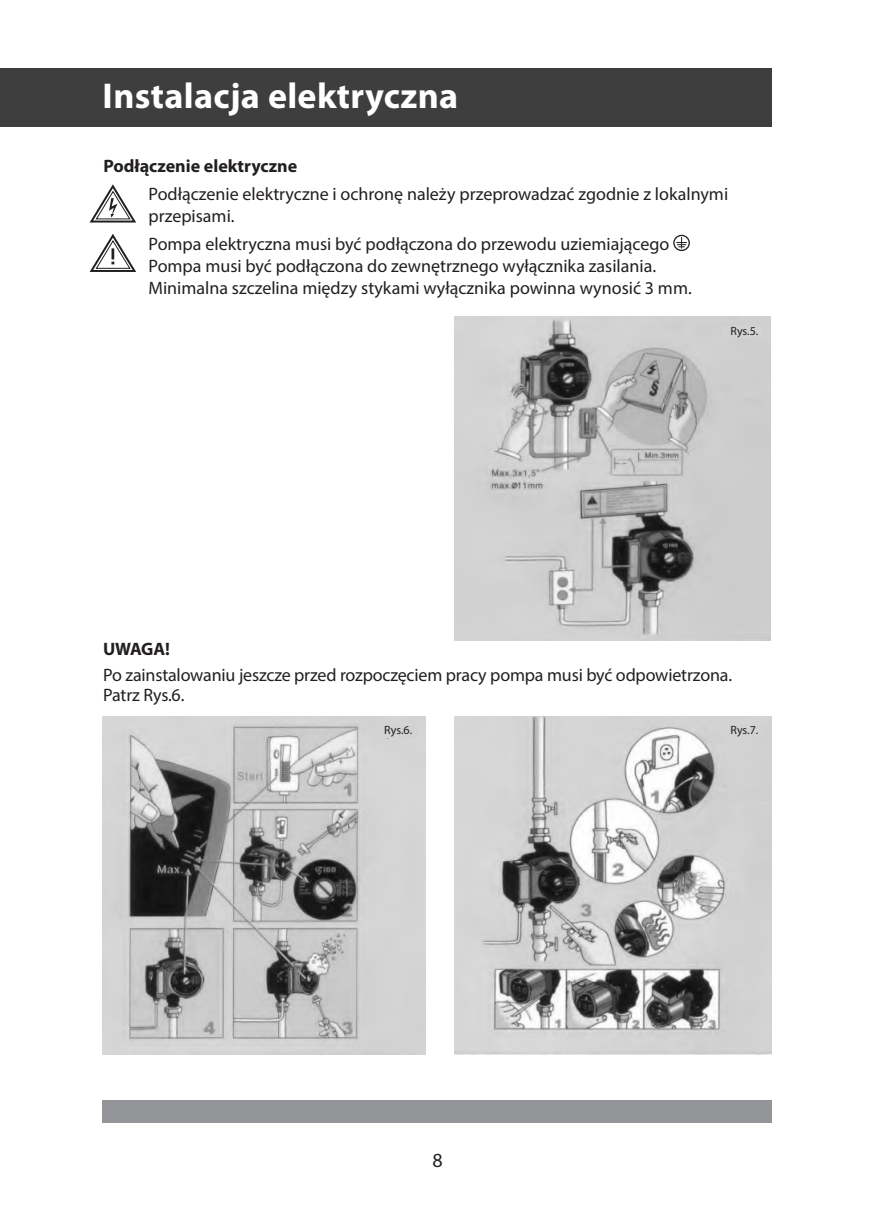
<style>
.page{position:relative;width:874px;height:1225px;background:#fff}
.page>*{position:absolute;margin:0;border:0;box-sizing:border-box;transform-origin:0 0}
.Srodtyt_2_Lewy{font:700 36px "Myriad Pro";letter-spacing:.01em;color:#fff}
.t1{font:20px "Myriad Pro";color:#231f20}
.Tekst_wciecie{font:18px/22px "Myriad Pro";color:#231f20}
.Tekst{font:18px "Myriad Pro";letter-spacing:-.01em;color:#231f20}
.Srodtyt_3{font:700 18px "Myriad Pro";color:#231f20}
.Tekst-2{font:700 18px "Myriad Pro";letter-spacing:-.025em;color:#231f20}
.Tekst-3{font:12px "Myriad Pro";letter-spacing:.005em;color:#231f20}
.t2{font:10.8px "Arial";color:#2b2a29}
.t3{font:10.6px "Arial";color:#2b2a29}
</style>
<div class="page">
<div style="left:102px;top:1100px;width:669px;height:23px;background:#939598"></div>
<div style="left:0;top:68px;width:771px;height:59px;background:#3e3e3f"></div>
<svg style="left:676px;top:237px;width:10px;height:11px"></svg>
<div style="left:673px;top:235px;width:16px;height:16px;border:1px solid #231f20;border-radius:50%"></div>
<svg style="left:89px;top:184px;width:47px;height:39px"></svg>
<svg style="left:89px;top:234px;width:47px;height:38px"></svg>
<img style="left:454px;top:316px;width:316px;height:324px">
<img style="left:102px;top:716px;width:323px;height:338px">
<img style="left:454px;top:716px;width:317px;height:338px">
<div style="left:376px;top:725px;width:40px;height:13px;background:#d1d2d4"></div>
<div style="left:722px;top:725px;width:40px;height:13px;background:#d1d2d4"></div>
<div style="left:722px;top:326px;width:40px;height:13px;background:#d1d2d4"></div>
<p class="Srodtyt_2_Lewy" style="left:103px;top:73px;width:357px">Instalacja elektryczna</p>
<p class="Srodtyt_3" style="left:103px;top:154px;width:195px">Podłączenie elektryczne</p>
<p class="Tekst_wciecie" style="left:148px;top:183px;width:581px">Podłączenie elektryczne i ochronę należy przeprowadzać zgodnie z lokalnymi przepisami.</p>
<p class="Tekst_wciecie" style="left:148px;top:232px;width:522px">Pompa elektryczna musi być podłączona do przewodu uziemiającego</p>
<p class="Tekst_wciecie" style="left:148px;top:254px;width:509px">Pompa musi być podłączona do zewnętrznego wyłącznika zasilania.</p>
<p class="Tekst_wciecie" style="left:148px;top:276px;width:544px">Minimalna szczelina między stykami wyłącznika powinna wynosić 3 mm.</p>
<p class="Tekst-3" style="left:730px;top:324px;width:29px">Rys.5.</p>
<p class="t3" style="left:728px;top:324px;width:32px">Rys.5.</p>
<p class="Tekst-2" style="left:103px;top:637px;width:68px">UWAGA!</p>
<p class="Tekst" style="left:103px;top:664px;width:630px">Po zainstalowaniu jeszcze przed rozpoczęciem pracy pompa musi być odpowietrzona.</p>
<p class="Tekst" style="left:103px;top:684px;width:83px">Patrz Rys.6.</p>
<p class="Tekst-3" style="left:384px;top:723px;width:29px">Rys.6.</p>
<p class="Tekst-3" style="left:730px;top:723px;width:29px">Rys.7.</p>
<p class="t2" style="left:731px;top:724px;width:32px">Rys.7.</p>
<p class="t2" style="left:378px;top:724px;width:32px">Rys.6.</p>
<p class="t1" style="left:432px;top:1147px;width:12px">8</p>
</div>
